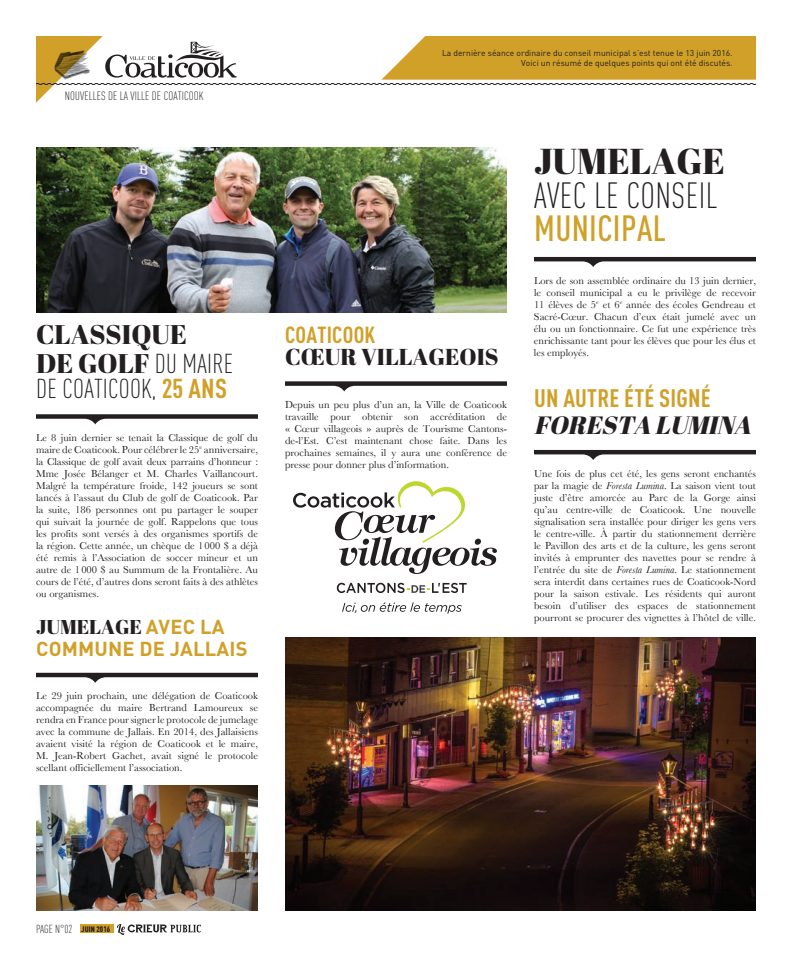
<style>
.page{position:relative;width:792px;height:972px;background:#fff}
.page>*{position:absolute;margin:0;border:0;box-sizing:border-box;transform-origin:0 0}
.t1{font:300 condensed 36px "DINOT";letter-spacing:.01em;color:#231f20}
.t2{font:500 condensed 36px "DINOT";letter-spacing:.01em;color:#d0a029}
.t3{font:36px "Abril Fatface";color:#231f20}
.t4{font:300 condensed 27px/25px "DINOT";letter-spacing:.01em;color:#231f20}
.t5{font:27px "Abril Fatface";color:#231f20}
.t6{font:700 condensed 25px "DINOT";letter-spacing:.01em;color:#d0a029}
.t7{font:italic 25px "Abril Fatface";color:#231f20}
.t8{font:23px "Abril Fatface";color:#231f20}
.t9{font:700 condensed 23px "DINOT";letter-spacing:.01em;color:#d0a029}
.t10{font:700 20px "DINOT";letter-spacing:.01em;color:#d0a029}
.t11{font:20px "Abril Fatface";color:#231f20}
.t12{font:300 condensed 12px "DINOT";letter-spacing:.01em;color:#231f20}
.t13{font:300 condensed 11.5px "DINOT";color:#231f20}
.t14{font:10.5px/12px "Baskerville";color:#231f20;text-align:justify}
.t15{font:8.5px/10px "DINOT";color:#231f20;text-align:right}
.s1{font-family:"Abril Fatface";font-weight:400;font-stretch:normal}
.s2{font-weight:700;color:#d0a029}
.s3{font-family:"Bask Old Face"}
.s4{font-family:"DINOT";font-weight:700;color:#d0a029}
.s5{font-style:italic}
.s6{font-weight:900;font-size:8px}
</style>
<div class="page">
<div style="left:80px;top:924px;width:34px;height:9px;background:#d0a029"></div>
<svg style="left:117px;top:924px;width:84px;height:11px"></svg>
<svg style="left:35px;top:36px;width:722px;height:67px"></svg>
<svg style="left:36px;top:414px;width:222px;height:10px"></svg>
<svg style="left:36px;top:673px;width:222px;height:10px"></svg>
<svg style="left:285px;top:381px;width:222px;height:11px"></svg>
<svg style="left:534px;top:257px;width:222px;height:10px"></svg>
<svg style="left:534px;top:450px;width:222px;height:10px"></svg>
<img style="left:36px;top:148px;width:471px;height:164px">
<img style="left:36px;top:786px;width:222px;height:125px">
<img style="left:285px;top:637px;width:471px;height:274px">
<svg style="left:293px;top:481px;width:204px;height:133px"></svg>
<p class="t12" style="left:65px;top:89px;width:140px">NOUVELLES DE LA VILLE DE COATICOOK</p>
<h2 class="t5" style="left:36px;top:315px;width:152px">CLASSIQUE</h2>
<h2 class="t4" style="left:36px;top:351px;width:199px"><span class="s1">DE GOLF</span> DU MAIRE<br>DE COATICOOK, <span class="s2">25 ANS</span></h2>
<p class="t14" style="left:36px;top:431px;width:224px">Le 8 juin dernier se tenait la Classique de golf du maire de Coaticook. Pour célébrer le 25<sup>e</sup> anniversaire, la Classique de golf avait deux parrains d’honneur :<br>Mme Josée Bélanger et M. Charles Vaillancourt.<br>Malgré la température froide, 142 joueurs se sont lancés à l’assaut du Club de golf de Coaticook. Par la suite, 186 personnes ont pu partager le souper qui suivait la journée de golf. Rappelons que tous les profits sont versés à des organismes sportifs de la région. Cette année, un chèque de 1 000 <span class="s3">$</span> a déjà été remis à l’Association de soccer mineur et un autre de 1 000 <span class="s3">$</span> au Summum de la Frontalière. Au cours de l’été, d’autres dons seront faits à des athlètes ou organismes.</p>
<h3 class="t11" style="left:36px;top:613px;width:190px">JUMELAGE <span class="s4">AVEC LA</span></h3>
<h3 class="t10" style="left:36px;top:636px;width:213px">COMMUNE DE JALLAIS</h3>
<p class="t14" style="left:36px;top:690px;width:224px">Le 29 juin prochain, une délégation de Coaticook accompagnée du maire Bertrand Lamoureux se rendra en France pour signer le protocole de jumelage avec la commune de Jallais. En 2014, des Jallaisiens avaient visité la région de Coaticook et le maire, M. Jean-Robert Gachet, avait signé le protocole scellant officiellement l’association.</p>
<p class="t15" style="left:442px;top:48px;width:292px">La dernière séance ordinaire du conseil municipal s’est tenue le 13 juin 2016.<br>Voici un résumé de quelques points qui ont été discutés.</p>
<h3 class="t9" style="left:285px;top:321px;width:92px">COATICOOK</h3>
<h3 class="t8" style="left:285px;top:341px;width:215px">CŒUR VILLAGEOIS</h3>
<p class="t14" style="left:285px;top:399px;width:224px">Depuis un peu plus d’un an, la Ville de Coaticook travaille pour obtenir son accréditation de « Cœur villageois » auprès de Tourisme Cantons&shy;de-l’Est. C’est maintenant chose faite. Dans les prochaines semaines, il y aura une conférence de presse pour donner plus d’information.</p>
<h1 class="t3" style="left:534px;top:136px;width:192px">JUMELAGE</h1>
<h1 class="t1" style="left:534px;top:174px;width:185px">AVEC LE CONSEIL</h1>
<h1 class="t2" style="left:534px;top:206px;width:133px">MUNICIPAL</h1>
<p class="t14" style="left:534px;top:274px;width:224px">Lors de son assemblée ordinaire du 13 juin dernier, le conseil municipal a eu le privilège de recevoir 11 élèves de 5<sup>e</sup> et 6<sup>e</sup> année des écoles Gendreau et Sacré-Cœur. Chacun d’eux était jumelé avec un élu ou un fonctionnaire. Ce fut une expérience très enrichissante tant pour les élèves que pour les élus et les employés.</p>
<h3 class="t6" style="left:534px;top:383px;width:178px">UN AUTRE ÉTÉ SIGNÉ</h3>
<h3 class="t7" style="left:534px;top:407px;width:226px">FORESTA LUMINA</h3>
<p class="t14" style="left:534px;top:467px;width:224px">Une fois de plus cet été, les gens seront enchantés par la magie de <span class="s5">Foresta Lumina</span>. La saison vient tout juste d’être amorcée au Parc de la Gorge ainsi qu’au centre-ville de Coaticook. Une nouvelle signalisation sera installée pour diriger les gens vers le centre-ville. À partir du stationnement derrière le Pavillon des arts et de la culture, les gens seront invités à emprunter des navettes pour se rendre à l’entrée du site de <span class="s5">Foresta Lumina</span>. Le stationnement sera interdit dans certaines rues de Coaticook-Nord pour la saison estivale. Les résidents qui auront besoin d’utiliser des espaces de stationnement pourront se procurer des vignettes à l’hôtel de ville.</p>
<p class="t13" style="left:36px;top:922px;width:76px">PAGE N°02 <span class="s6">JUIN 2016</span></p>
</div>
